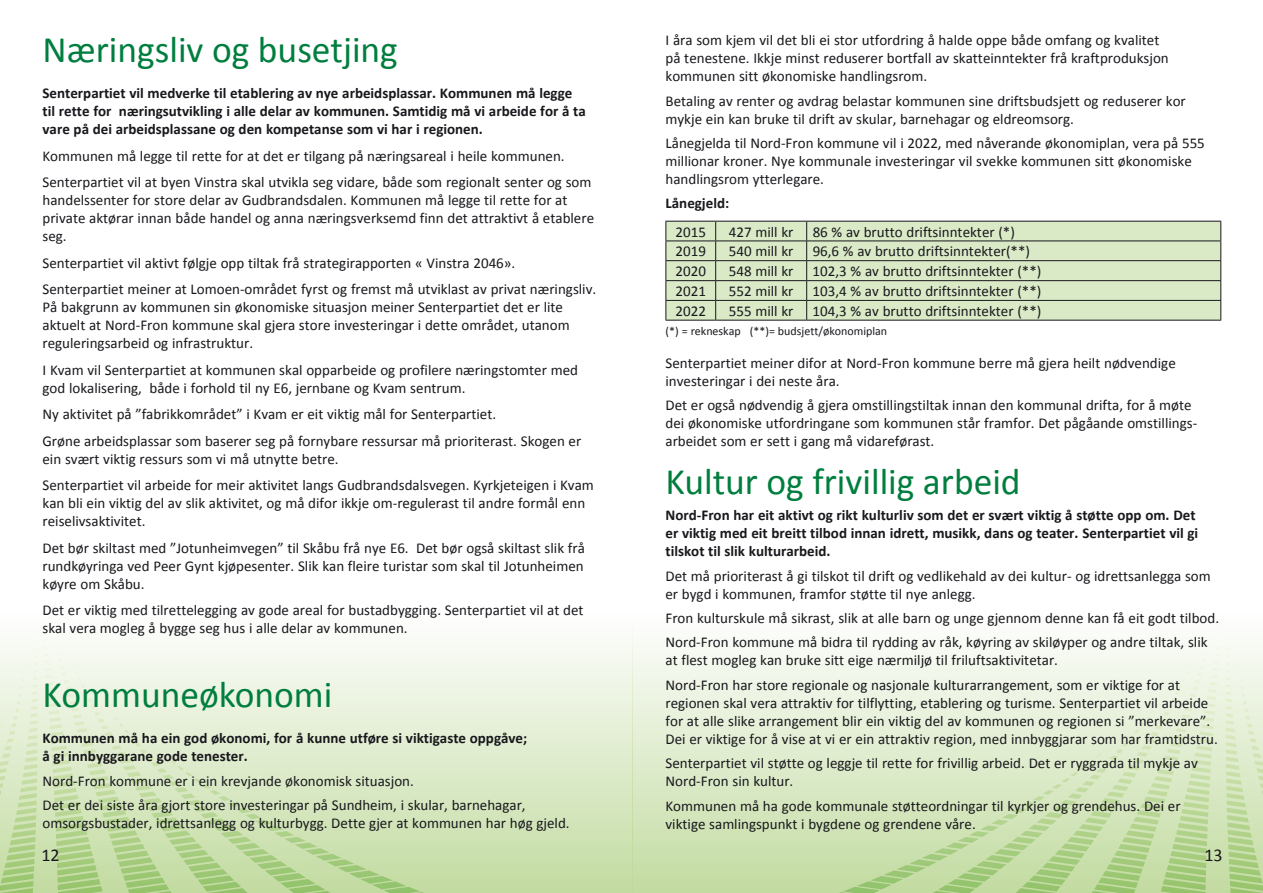
<style>
.page{position:relative;width:1263px;height:893px;background:#fff}
.page>*{position:absolute;margin:0;border:0;box-sizing:border-box;transform-origin:0 0}
.t1{font:37.5px "Calibri";color:#007e3e}
.t2{font:18px "Calibri";color:#18171c}
.t3{font:15px/18px "Calibri";color:#18171c}
.t4{font:700 15px/18px "Calibri";color:#18171c}
.t5{font:12px "Calibri";color:#18171c}
</style>
<div class="page">
<svg style="left:0;top:644px;width:632px;height:249px;background:#dae9c6"></svg>
<svg style="left:26px;top:633px;width:45px;height:27px"></svg>
<svg style="left:632px;top:629px;width:631px;height:264px;background:#dbeac9"></svg>
<div style="left:1192px;top:629px;width:46px;height:36px;background:#f7faf3"></div>
<svg style="left:666px;top:222px;width:554px;height:98px;background:#d5e5c3"></svg>
<hr style="left:665px;top:221px;width:51px;height:1px;background:#18171c">
<hr style="left:716px;top:221px;width:91px;height:1px;background:#18171c">
<hr style="left:807px;top:221px;width:414px;height:1px;background:#18171c">
<hr style="left:665px;top:241px;width:51px;height:1px;background:#18171c">
<hr style="left:716px;top:241px;width:91px;height:1px;background:#18171c">
<hr style="left:807px;top:241px;width:414px;height:1px;background:#18171c">
<hr style="left:665px;top:260px;width:51px;height:1px;background:#18171c">
<hr style="left:716px;top:260px;width:91px;height:1px;background:#18171c">
<hr style="left:807px;top:260px;width:414px;height:1px;background:#18171c">
<hr style="left:665px;top:280px;width:51px;height:1px;background:#18171c">
<hr style="left:716px;top:280px;width:91px;height:1px;background:#18171c">
<hr style="left:807px;top:280px;width:414px;height:1px;background:#18171c">
<hr style="left:665px;top:300px;width:51px;height:1px;background:#18171c">
<svg style="left:665px;top:222px;width:1px;height:98px"></svg>
<hr style="left:716px;top:300px;width:91px;height:1px;background:#18171c">
<svg style="left:715px;top:222px;width:1px;height:98px"></svg>
<hr style="left:807px;top:300px;width:414px;height:1px;background:#18171c">
<svg style="left:806px;top:222px;width:1px;height:98px"></svg>
<svg style="left:1220px;top:222px;width:1px;height:98px"></svg>
<hr style="left:665px;top:320px;width:51px;height:1px;background:#18171c">
<hr style="left:716px;top:320px;width:91px;height:1px;background:#18171c">
<hr style="left:807px;top:320px;width:414px;height:1px;background:#18171c">
<h1 class="t1" style="left:43px;top:26px;width:357px">Næringsliv og busetjing</h1>
<p class="t4" style="left:43px;top:84px;width:545px">Senterpartiet vil medverke til etablering av nye arbeidsplassar. Kommunen må legge til rette for næringsutvikling i alle delar av kommunen. Samtidig må vi arbeide for å ta vare på dei arbeidsplassane og den kompetanse som vi har i regionen.</p>
<p class="t3" style="left:43px;top:142px;width:550px;line-height:26.5px">Kommunen må legge til rette for at det er tilgang på næringsareal i heile kommunen.<br>Senterpartiet vil at byen Vinstra skal utvikla seg vidare, både som regionalt senter og som</p>
<p class="t3" style="left:43px;top:191px;width:553px">handelssenter for store delar av Gudbrandsdalen. Kommunen må legge til rette for at private aktørar innan både handel og anna næringsverksemd finn det attraktivt å etablere seg.</p>
<p class="t3" style="left:43px;top:249px;width:555px;line-height:26.5px">Senterpartiet vil aktivt følgje opp tiltak frå strategirapporten « Vinstra 2046».<br>Senterpartiet meiner at Lomoen-området fyrst og fremst må utviklast av privat næringsliv.</p>
<p class="t3" style="left:43px;top:298px;width:529px">På bakgrunn av kommunen sin økonomiske situasjon meiner Senterpartiet det er lite aktuelt at Nord-Fron kommune skal gjera store investeringar i dette området, utanom reguleringsarbeid og infrastruktur.</p>
<p class="t3" style="left:43px;top:361px;width:537px">I Kvam vil Senterpartiet at kommunen skal opparbeide og profilere næringstomter med god lokalisering, både i forhold til ny E6, jernbane og Kvam sentrum.</p>
<p class="t3" style="left:43px;top:401px;width:540px;line-height:26.5px">Ny aktivitet på ”fabrikkområdet” i Kvam er eit viktig mål for Senterpartiet.<br>Grøne arbeidsplassar som baserer seg på fornybare ressursar må prioriterast. Skogen er</p>
<p class="t3" style="left:43px;top:445px;width:553px;line-height:26.5px">ein svært viktig ressurs som vi må utnytte betre.<br>Senterpartiet vil arbeide for meir aktivitet langs Gudbrandsdalsvegen. Kyrkjeteigen i Kvam</p>
<p class="t3" style="left:43px;top:494px;width:544px">kan bli ein viktig del av slik aktivitet, og må difor ikkje om-regulerast til andre formål enn reiselivsaktivitet.</p>
<p class="t3" style="left:43px;top:539px;width:544px;text-align:justify">Det bør skiltast med ”Jotunheimvegen” til Skåbu frå nye E6. Det bør også skiltast slik frå rundkøyringa ved Peer Gynt kjøpesenter. Slik kan fleire turistar som skal til Jotunheimen køyre om Skåbu.</p>
<p class="t3" style="left:43px;top:601px;width:542px">Det er viktig med tilrettelegging av gode areal for bustadbygging. Senterpartiet vil at det skal vera mogleg å bygge seg hus i alle delar av kommunen.</p>
<h1 class="t1" style="left:43px;top:671px;width:291px">Kommuneøkonomi</h1>
<p class="t4" style="left:43px;top:729px;width:486px">Kommunen må ha ein god økonomi, for å kunne utføre si viktigaste oppgåve; å gi innbyggarane gode tenester.</p>
<p class="t3" style="left:43px;top:769px;width:485px;line-height:24.3px">Nord-Fron kommune er i ein krevjande økonomisk situasjon.<br>Det er dei siste åra gjort store investeringar på Sundheim, i skular, barnehagar,</p>
<p class="t3" style="left:43px;top:814px;width:529px">omsorgsbustader, idrettsanlegg og kulturbygg. Dette gjer at kommunen har høg gjeld.</p>
<p class="t3" style="left:665px;top:31px;width:505px">I åra som kjem vil det bli ei stor utfordring å halde oppe både omfang og kvalitet på tenestene. Ikkje minst reduserer bortfall av skatteinntekter frå kraftproduksjon kommunen sitt økonomiske handlingsrom.</p>
<p class="t3" style="left:665px;top:92px;width:522px">Betaling av renter og avdrag belastar kommunen sine driftsbudsjett og reduserer kor mykje ein kan bruke til drift av skular, barnehagar og eldreomsorg.</p>
<p class="t3" style="left:665px;top:134px;width:541px">Lånegjelda til Nord-Fron kommune vil i 2022, med nåverande økonomiplan, vera på 555 millionar kroner. Nye kommunale investeringar vil svekke kommunen sitt økonomiske handlingsrom ytterlegare.</p>
<p class="t4" style="left:665px;top:194px;width:65px">Lånegjeld:</p>
<p class="t3" style="left:676px;top:223px;width:32px">2015</p>
<p class="t3" style="left:729px;top:223px;width:66px">427 mill kr</p>
<p class="t3" style="left:813px;top:223px;width:204px">86 % av brutto driftsinntekter (*)</p>
<p class="t3" style="left:675px;top:242px;width:32px">2019</p>
<p class="t3" style="left:729px;top:242px;width:66px">540 mill kr</p>
<p class="t3" style="left:813px;top:242px;width:219px">96,6 % av brutto driftsinntekter(**)</p>
<p class="t3" style="left:675px;top:262px;width:32px">2020</p>
<p class="t3" style="left:729px;top:262px;width:66px">548 mill kr</p>
<p class="t3" style="left:813px;top:262px;width:230px">102,3 % av brutto driftsinntekter (**)</p>
<p class="t3" style="left:675px;top:282px;width:32px">2021</p>
<p class="t3" style="left:729px;top:282px;width:66px">552 mill kr</p>
<p class="t3" style="left:813px;top:282px;width:230px">103,4 % av brutto driftsinntekter (**)</p>
<p class="t3" style="left:675px;top:302px;width:32px">2022</p>
<p class="t3" style="left:729px;top:302px;width:66px">555 mill kr</p>
<p class="t3" style="left:813px;top:302px;width:230px">104,3 % av brutto driftsinntekter (**)</p>
<p class="t5" style="left:665px;top:324px;width:223px">(*) = rekneskap (**)= budsjett/økonomiplan</p>
<p class="t3" style="left:665px;top:354px;width:512px">Senterpartiet meiner difor at Nord-Fron kommune berre må gjera heilt nødvendige investeringar i dei neste åra.</p>
<p class="t3" style="left:665px;top:396px;width:532px">Det er også nødvendig å gjera omstillingstiltak innan den kommunal drifta, for å møte dei økonomiske utfordringane som kommunen står framfor. Det pågåande omstillings&shy;arbeidet som er sett i gang må vidareførast.</p>
<h1 class="t1" style="left:665px;top:458px;width:357px">Kultur og frivillig arbeid</h1>
<p class="t4" style="left:665px;top:506px;width:534px">Nord-Fron har eit aktivt og rikt kulturliv som det er svært viktig å støtte opp om. Det er viktig med eit breitt tilbod innan idrett, musikk, dans og teater. Senterpartiet vil gi tilskot til slik kulturarbeid.</p>
<p class="t3" style="left:665px;top:567px;width:547px">Det må prioriterast å gi tilskot til drift og vedlikehald av dei kultur- og idrettsanlegga som er bygd i kommunen, framfor støtte til nye anlegg.</p>
<p class="t3" style="left:665px;top:606px;width:555px;line-height:24.3px">Fron kulturskule må sikrast, slik at alle barn og unge gjennom denne kan få eit godt tilbod.<br>Nord-Fron kommune må bidra til rydding av råk, køyring av skiløyper og andre tiltak, slik</p>
<p class="t3" style="left:665px;top:648px;width:516px;line-height:24.3px">at flest mogleg kan bruke sitt eige nærmiljø til friluftsaktivitetar.<br>Nord-Fron har store regionale og nasjonale kulturarrangement, som er viktige for at</p>
<p class="t3" style="left:665px;top:694px;width:554px">regionen skal vera attraktiv for tilflytting, etablering og turisme. Senterpartiet vil arbeide for at alle slike arrangement blir ein viktig del av kommunen og regionen si ”merkevare”.<br>Dei er viktige for å vise at vi er ein attraktiv region, med innbyggjarar som har framtidstru.</p>
<p class="t3" style="left:665px;top:754px;width:534px">Senterpartiet vil støtte og leggje til rette for frivillig arbeid. Det er ryggrada til mykje av<br>Nord-Fron sin kultur.</p>
<p class="t3" style="left:665px;top:797px;width:516px">Kommunen må ha gode kommunale støtteordningar til kyrkjer og grendehus. Dei er viktige samlingspunkt i bygdene og grendene våre.</p>
<p class="t2" style="left:41px;top:843px;width:20px">12</p>
<p class="t2" style="left:1204px;top:843px;width:20px">13</p>
</div>
